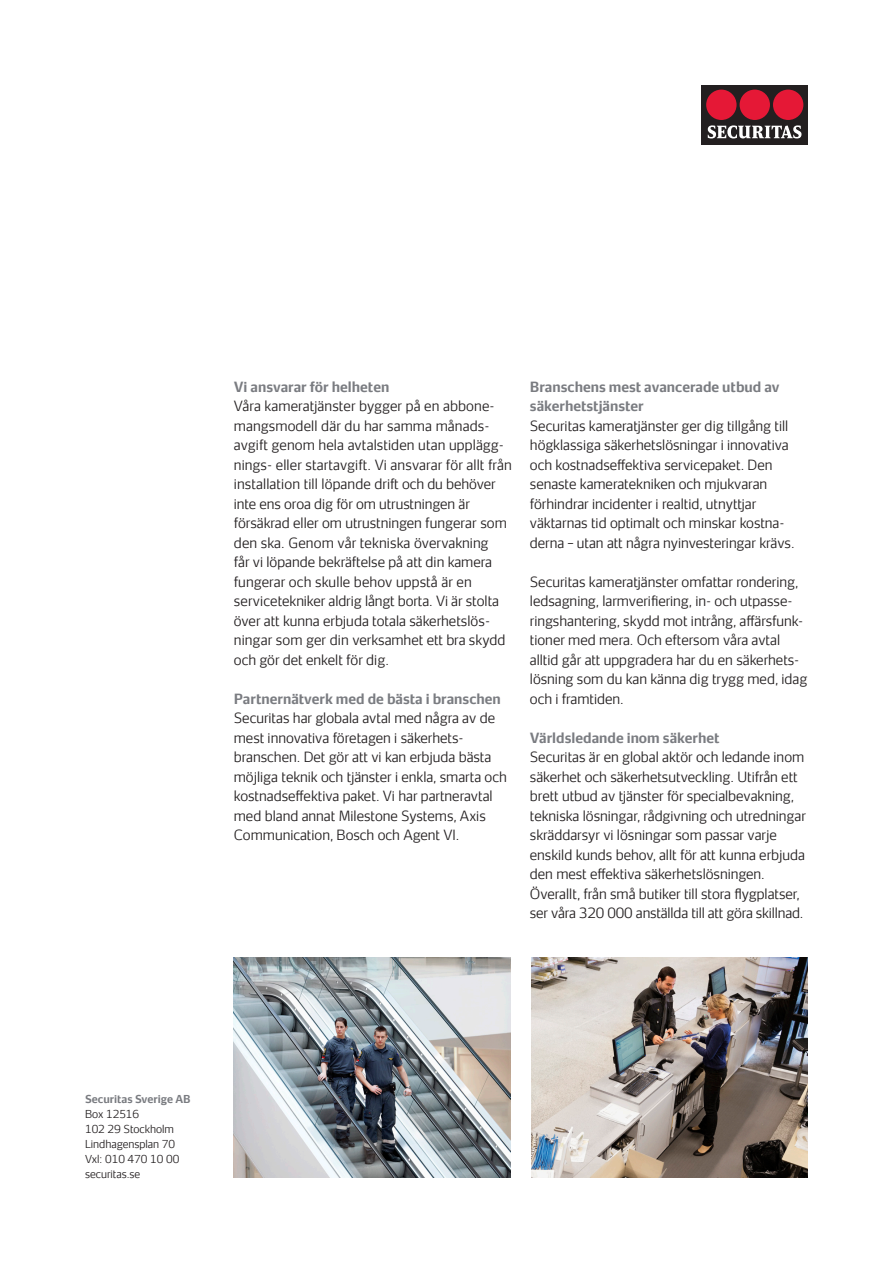
<style>
.page{position:relative;width:893px;height:1263px;background:#fff}
.page>*{position:absolute;margin:0;border:0;box-sizing:border-box;transform-origin:0 0}
.bröd{font:300 13.5px/19.5px "Securitas Sans TT";color:#231f20}
.rubbe_2{font:300 13.5px/19.5px "Securitas Sans TT";color:#231f20}
.rubbe_2-2{font:700 13.5px/19.5px "Securitas Sans TT";color:#7a7c81}
.t1{font:300 10.5px "Securitas Sans TT";color:#231f20}
.Securitas_Sans_Light{font:700 10.5px "Securitas Sans TT";color:#7a7c81}
</style>
<div class="page">
<div style="left:702px;top:85px;width:106px;height:59px;background:#231f20"></div>
<div style="left:706px;top:90px;width:31px;height:30px;background:#e51836;border-radius:50%"></div>
<div style="left:773px;top:90px;width:30px;height:30px;background:#e51836;border-radius:50%"></div>
<div style="left:740px;top:90px;width:30px;height:30px;background:#e51836;border-radius:50%"></div>
<svg style="left:708px;top:125px;width:93px;height:13px"></svg>
<img style="left:234px;top:957px;width:276px;height:221px">
<img style="left:531px;top:957px;width:277px;height:221px">
<p class="rubbe_2-2" style="left:234px;top:375px;width:157px">Vi ansvarar för helheten</p>
<p class="rubbe_2" style="left:234px;top:395px;width:279px">Våra kameratjänster bygger på en abbone&shy;mangsmodell där du har samma månads&shy;avgift genom hela avtalstiden utan upplägg&shy;nings- eller startavgift. Vi ansvarar för allt från installation till löpande drift och du behöver inte ens oroa dig för om utrustningen är försäkrad eller om utrustningen fungerar som den ska. Genom vår tekniska övervakning<br>får vi löpande bekräftelse på att din kamera fungerar och skulle behov uppstå är en servicetekniker aldrig långt borta. Vi är stolta över att kunna erbjuda totala säkerhetslös&shy;ningar som ger din verksamhet ett bra skydd och gör det enkelt för dig.</p>
<p class="rubbe_2-2" style="left:234px;top:687px;width:268px">Partnernätverk med de bästa i branschen</p>
<p class="bröd" style="left:234px;top:707px;width:274px">Securitas har globala avtal med några av de mest innovativa företagen i säkerhets&shy;branschen. Det gör att vi kan erbjuda bästa möjliga teknik och tjänster i enkla, smarta och kostnadseffektiva paket. Vi har partneravtal med bland annat Milestone Systems, Axis Communication, Bosch och Agent VI.</p>
<p class="rubbe_2-2" style="left:530px;top:375px;width:251px">Branschens mest avancerade utbud av säkerhetstjänster</p>
<p class="bröd" style="left:530px;top:414px;width:266px">Securitas kameratjänster ger dig tillgång till högklassiga säkerhetslösningar i innovativa och kostnadseffektiva servicepaket. Den senaste kameratekniken och mjukvaran förhindrar incidenter i realtid, utnyttjar väktarnas tid optimalt och minskar kostna&shy;derna – utan att några nyinvesteringar krävs.</p>
<p class="bröd" style="left:530px;top:570px;width:279px">Securitas kameratjänster omfattar rondering, ledsagning, larmverifiering, in- och utpasse&shy;ringshantering, skydd mot intrång, affärsfunk&shy;tioner med mera. Och eftersom våra avtal alltid går att uppgradera har du en säkerhets&shy;lösning som du kan känna dig trygg med, idag och i framtiden.</p>
<p class="rubbe_2-2" style="left:530px;top:726px;width:191px">Världsledande inom säkerhet</p>
<p class="bröd" style="left:530px;top:746px;width:277px">Securitas är en global aktör och ledande inom säkerhet och säkerhetsutveckling. Utifrån ett brett utbud av tjänster för specialbevakning, tekniska lösningar, rådgivning och utredningar skräddarsyr vi lösningar som passar varje enskild kunds behov, allt för att kunna erbjuda den mest effektiva säkerhetslösningen.<br>Överallt, från små butiker till stora flygplatser, ser våra 320 000 anställda till att göra skillnad.</p>
<p class="Securitas_Sans_Light" style="left:85px;top:1090px;width:107px">Securitas Sverige AB</p>
<p class="t1" style="left:85px;top:1105px;width:56px">Box 12516</p>
<p class="t1" style="left:85px;top:1120px;width:90px">102 29 Stockholm</p>
<p class="t1" style="left:85px;top:1135px;width:92px">Lindhagensplan 70</p>
<p class="t1" style="left:85px;top:1150px;width:96px">Vxl: 010 470 10 00</p>
<p class="t1" style="left:85px;top:1165px;width:57px">securitas.se</p>
</div>
